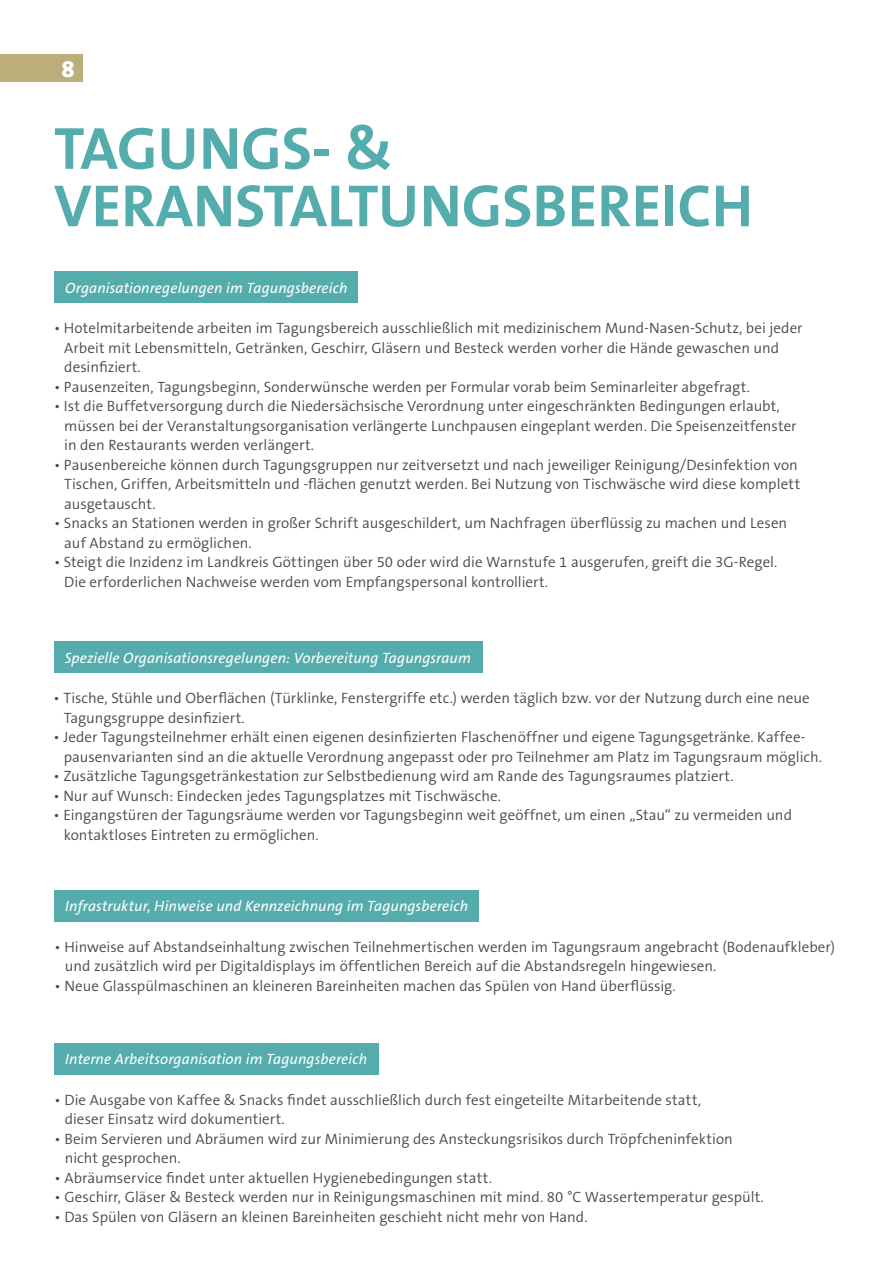
<style>
.page{position:relative;width:893px;height:1263px;background:#fff}
.page>*{position:absolute;margin:0;border:0;box-sizing:border-box;transform-origin:0 0}
.t1{font:700 60px/57.4px "The Sans B7";color:#55acad}
.t2{font:800 24px "The Sans B8";color:#fff}
.t3{font:300 15px/19.5px "The Sans B4";color:#4a4a49}
.t4{font:italic 15px "The Sans B5 Plain";letter-spacing:.005em;color:#fff}
</style>
<div class="page">
<div style="left:55px;top:271px;width:303px;height:32px;background:#55acad"></div>
<div style="left:0;top:54px;width:82px;height:28px;background:#bbae7b"></div>
<div style="left:54px;top:641px;width:429px;height:32px;background:#55acad"></div>
<div style="left:55px;top:890px;width:424px;height:31px;background:#55acad"></div>
<div style="left:55px;top:1043px;width:324px;height:31px;background:#55acad"></div>
<h2 class="t2" style="left:61px;top:56px;width:15px">8</h2>
<h1 class="t1" style="left:54px;top:122px;width:700px">TAGUNGS- &amp;<br>VERANSTALTUNGSBEREICH</h1>
<p class="t4" style="left:65px;top:280px;width:284px">Organisationregelungen im Tagungsbereich</p>
<p class="t3" style="left:64px;top:319px;width:740px;text-indent:-10px">• Hotelmitarbeitende arbeiten im Tagungsbereich ausschließlich mit medizinischem Mund-Nasen-Schutz, bei jeder<br>Arbeit mit Lebensmitteln, Getränken, Geschirr, Gläsern und Besteck werden vorher die Hände gewaschen und desinfiziert.</p>
<p class="t3" style="left:54px;top:377px;width:697px">• Pausenzeiten, Tagungsbeginn, Sonderwünsche werden per Formular vorab beim Seminarleiter abgefragt.</p>
<p class="t3" style="left:64px;top:397px;width:734px;text-indent:-10px">• Ist die Buffetversorgung durch die Niedersächsische Verordnung unter eingeschränkten Bedingungen erlaubt, müssen bei der Veranstaltungsorganisation verlängerte Lunchpausen eingeplant werden. Die Speisenzeitfenster in den Restaurants werden verlängert.</p>
<p class="t3" style="left:64px;top:455px;width:737px;text-indent:-10px">• Pausenbereiche können durch Tagungsgruppen nur zeitversetzt und nach jeweiliger Reinigung/Desinfektion von<br>Tischen, Griffen, Arbeitsmitteln und -flächen genutzt werden. Bei Nutzung von Tischwäsche wird diese komplett ausgetauscht.</p>
<p class="t3" style="left:64px;top:514px;width:724px;text-indent:-10px">• Snacks an Stationen werden in großer Schrift ausgeschildert, um Nachfragen überflüssig zu machen und Lesen auf Abstand zu ermöglichen.</p>
<p class="t3" style="left:64px;top:553px;width:715px;text-indent:-10px">• Steigt die Inzidenz im Landkreis Göttingen über 50 oder wird die Warnstufe 1 ausgerufen, greift die 3G-Regel.<br>Die erforderlichen Nachweise werden vom Empfangspersonal kontrolliert.</p>
<p class="t4" style="left:65px;top:650px;width:408px">Spezielle Organisationsregelungen: Vorbereitung Tagungsraum</p>
<p class="t3" style="left:64px;top:689px;width:747px;text-indent:-10px">• Tische, Stühle und Oberflächen (Türklinke, Fenstergriffe etc.) werden täglich bzw. vor der Nutzung durch eine neue<br>Tagungsgruppe desinfiziert.</p>
<p class="t3" style="left:64px;top:728px;width:760px;text-indent:-10px">• Jeder Tagungsteilnehmer erhält einen eigenen desinfizierten Flaschenöffner und eigene Tagungsgetränke. Kaffee&shy;pausenvarianten sind an die aktuelle Verordnung angepasst oder pro Teilnehmer am Platz im Tagungsraum möglich.</p>
<p class="t3" style="left:53px;top:767px;width:682px">• Zusätzliche Tagungsgetränkestation zur Selbstbedienung wird am Rande des Tagungsraumes platziert.</p>
<p class="t3" style="left:53px;top:786px;width:449px">• Nur auf Wunsch: Eindecken jedes Tagungsplatzes mit Tischwäsche.</p>
<p class="t3" style="left:64px;top:806px;width:730px;text-indent:-10px">• Eingangstüren der Tagungsräume werden vor Tagungsbeginn weit geöffnet, um einen „Stau“ zu vermeiden und kontaktloses Eintreten zu ermöglichen.</p>
<p class="t4" style="left:65px;top:898px;width:404px">Infrastruktur, Hinweise und Kennzeichnung im Tagungsbereich</p>
<p class="t3" style="left:65px;top:937px;width:772px;text-indent:-10px">• Hinweise auf Abstandseinhaltung zwischen Teilnehmertischen werden im Tagungsraum angebracht (Bodenaufkleber) und zusätzlich wird per Digitaldisplays im öffentlichen Bereich auf die Abstandsregeln hingewiesen.</p>
<p class="t3" style="left:55px;top:976px;width:623px">• Neue Glasspülmaschinen an kleineren Bareinheiten machen das Spülen von Hand überflüssig.</p>
<p class="t4" style="left:65px;top:1051px;width:303px">Interne Arbeitsorganisation im Tagungsbereich</p>
<p class="t3" style="left:65px;top:1091px;width:638px;text-indent:-10px">• Die Ausgabe von Kaffee &amp; Snacks findet ausschließlich durch fest eingeteilte Mitarbeitende statt, dieser Einsatz wird dokumentiert.</p>
<p class="t3" style="left:65px;top:1130px;width:670px;text-indent:-10px">• Beim Servieren und Abräumen wird zur Minimierung des Ansteckungsrisikos durch Tröpfcheninfektion nicht gesprochen.</p>
<p class="t3" style="left:55px;top:1169px;width:439px">• Abräumservice findet unter aktuellen Hygienebedingungen statt.</p>
<p class="t3" style="left:55px;top:1188px;width:711px">• Geschirr, Gläser &amp; Besteck werden nur in Reinigungsmaschinen mit mind. 80 °C Wassertemperatur gespült.</p>
<p class="t3" style="left:55px;top:1208px;width:535px">• Das Spülen von Gläsern an kleinen Bareinheiten geschieht nicht mehr von Hand.</p>
</div>
